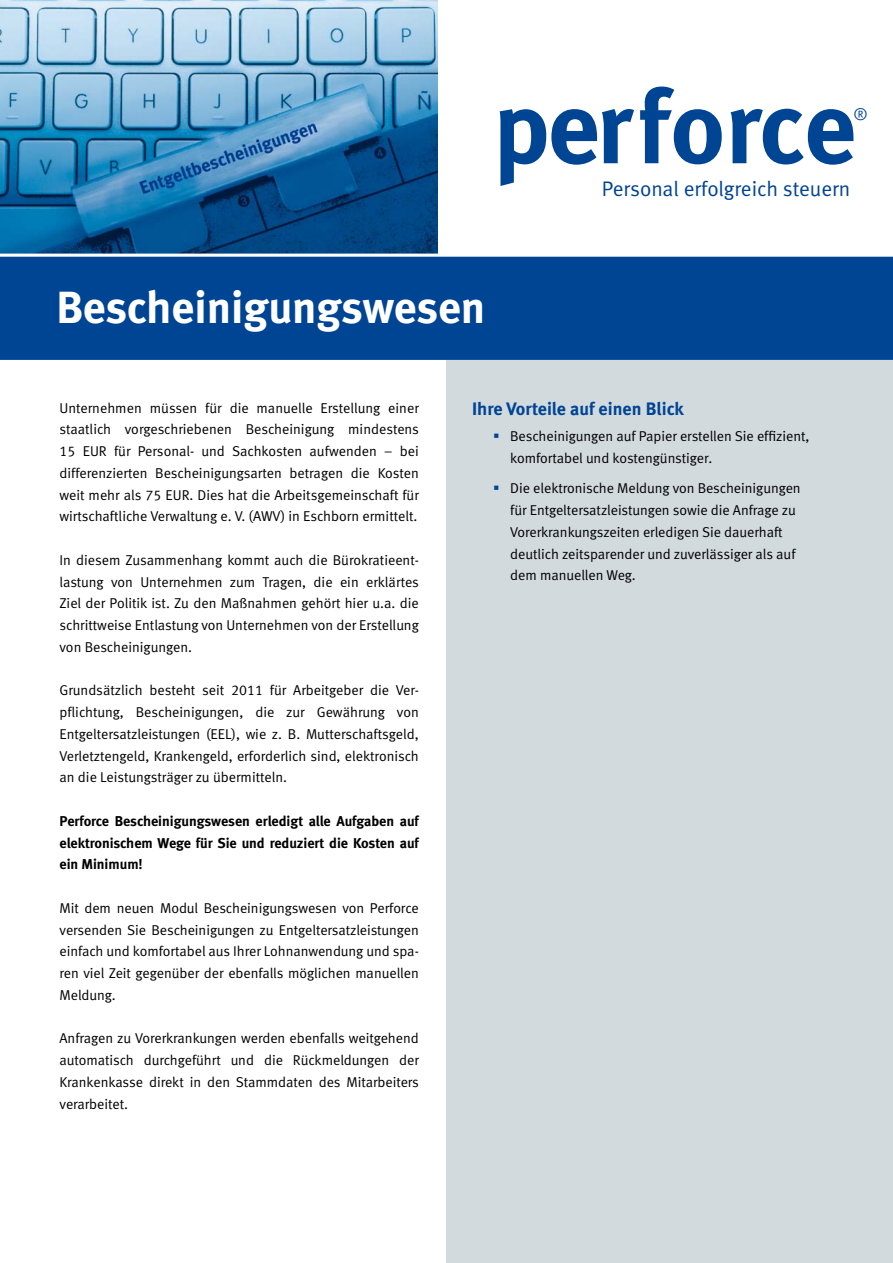
<style>
.page{position:relative;width:893px;height:1263px;background:#fff}
.page>*{position:absolute;margin:0;border:0;box-sizing:border-box;transform-origin:0 0}
.t1{font:700 103.5px "Meta";letter-spacing:-.02em;color:#004494}
.t2{font:700 45px "Meta";color:#fff}
.t3{font:21px "Meta Normal";color:#004494}
.t4{font:18px "Meta Bold LF";letter-spacing:.005em;color:#004494}
.t5{font:16.5px "Meta Normal";color:#004494}
.t6{font:14.25px/21.8px "Meta Normal LF";letter-spacing:-.005em;color:#000;text-align:justify}
.t7{font:14.25px/21.8px "Meta Bold LF";letter-spacing:-.005em;color:#000;text-align:justify}
.s1{color:#004494}
</style>
<div class="page">
<img style="left:0;top:0;width:438px;height:254px">
<div style="left:0;top:256px;width:893px;height:104px;background:#004494"></div>
<div style="left:446px;top:360px;width:447px;height:903px;background:#d2dade"></div>
<h1 class="t1" style="left:493px;top:66px;width:364px">perforce</h1>
<p class="t5" style="left:853px;top:104px;width:16px">®</p>
<h3 class="t3" style="left:602px;top:177px;width:250px">Personal erfolgreich steuern</h3>
<h2 class="t2" style="left:56px;top:280px;width:430px">Bescheinigungswesen</h2>
<p class="t6" style="left:60px;top:397px;width:361px">Unternehmen müssen für die manuelle Erstellung einer staatlich vorgeschriebenen Bescheinigung mindestens 15 EUR für Personal- und Sachkosten aufwenden – bei differenzierten Bescheinigungsarten betragen die Kosten weit mehr als 75 EUR. Dies hat die Arbeitsgemeinschaft für wirtschaftliche Verwaltung e. V. (AWV) in Eschborn ermittelt.</p>
<p class="t6" style="left:60px;top:549px;width:361px">In diesem Zusammenhang kommt auch die Bürokratieent&shy;lastung von Unternehmen zum Tragen, die ein erklärtes Ziel der Politik ist. Zu den Maßnahmen gehört hier u.a. die schrittweise Entlastung von Unternehmen von der Erstellung von Bescheinigungen.</p>
<p class="t6" style="left:60px;top:679px;width:361px">Grundsätzlich besteht seit 2011 für Arbeitgeber die Ver&shy;pflichtung, Bescheinigungen, die zur Gewährung von Entgeltersatzleistungen (EEL), wie z. B. Mutterschaftsgeld, Verletztengeld, Krankengeld, erforderlich sind, elektronisch an die Leistungsträger zu übermitteln.</p>
<p class="t7" style="left:60px;top:810px;width:361px">Perforce Bescheinigungswesen erledigt alle Aufgaben auf elektronischem Wege für Sie und reduziert die Kosten auf ein Minimum!</p>
<p class="t6" style="left:60px;top:897px;width:361px">Mit dem neuen Modul Bescheinigungswesen von Perforce versenden Sie Bescheinigungen zu Entgeltersatzleistungen einfach und komfortabel aus Ihrer Lohnanwendung und spa&shy;ren viel Zeit gegenüber der ebenfalls möglichen manuellen Meldung.</p>
<p class="t6" style="left:60px;top:1027px;width:361px">Anfragen zu Vorerkrankungen werden ebenfalls weitgehend automatisch durchgeführt und die Rückmeldungen der Krankenkasse direkt in den Stammdaten des Mitarbeiters verarbeitet.</p>
<p class="t4" style="left:472px;top:398px;width:213px">Ihre Vorteile auf einen Blick</p>
<p class="t6" style="left:510px;top:425px;width:301px;text-indent:-17px"><span class="s1">▪</span> Bescheinigungen auf Papier erstellen Sie effizient, komfortabel und kostengünstiger.</p>
<p class="t6" style="left:510px;top:477px;width:292px;text-align:left;text-indent:-17px"><span class="s1">▪</span> Die elektronische Meldung von Bescheinigungen für Entgeltersatzleistungen sowie die Anfrage zu Vorerkrankungszeiten erledigen Sie dauerhaft deutlich zeitsparender und zuverlässiger als auf dem manuellen Weg.</p>
</div>
